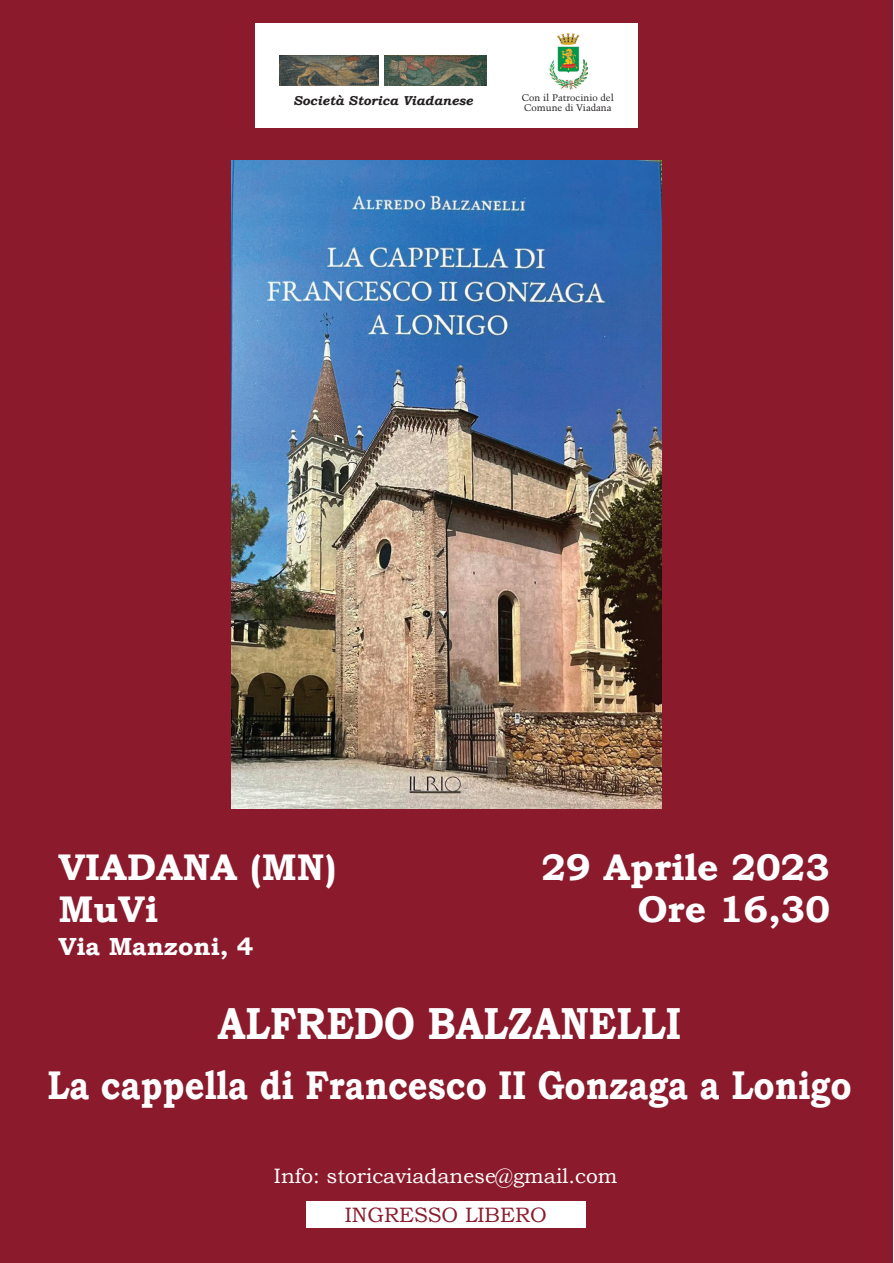
<style>
.page{position:relative;width:894px;height:1263px;background:#fff}
.page>*{position:absolute;margin:0;border:0;box-sizing:border-box;transform-origin:0 0}
.t1{font:700 45px "Bookman Old Style";color:#fff;scale:.86 1}
.t2{font:700 40.05px "Bookman Old Style";color:#fff;scale:.86 1}
.t3{font:700 37.05px/42.5px "Bookman Old Style";color:#fff;text-align:right}
.t4{font:700 24.75px "Bookman Old Style";color:#fff}
.t5{font:20.85px "Bookman Old Style";color:#fff}
.t6{font:20.85px "Bookman Old Style";color:#8b1b2c}
.t7{font:italic 700 12.9px "Bookman Old Style";color:#231f20}
.t8{font:9.6px/9.6px "Trump Mediaeval";color:#231f20}
</style>
<div class="page">
<div style="left:0;top:0;width:893px;height:1263px;background:#8b1b2c"></div>
<div style="left:306px;top:1201px;width:279px;height:27px;background:#fff"></div>
<div style="left:255px;top:23px;width:383px;height:104px;background:#fff"></div>
<img style="left:385px;top:55px;width:102px;height:31px">
<img style="left:279px;top:55px;width:99px;height:31px">
<img style="left:549px;top:33px;width:39px;height:57px">
<img style="left:232px;top:160px;width:430px;height:648px">
<p class="t7" style="left:293px;top:93px;width:181px">Società Storica Viadanese</p>
<p class="t8" style="left:522px;top:94px;width:94px">Con il Patrocinio del<br>Comune di Viadana</p>
<p class="t3" style="left:58px;top:845px;width:279px;text-align:left">VIADANA (MN)<br>MuVi</p>
<p class="t4" style="left:58px;top:932px;width:196px">Via Manzoni, 4</p>
<p class="t3" style="left:542px;top:845px;width:290px">29 Aprile 2023<br>Ore 16,30</p>
<p class="t1" style="left:218px;top:997px;width:540px">ALFREDO BALZANELLI</p>
<p class="t2" style="left:47px;top:1062px;width:937px">La cappella di Francesco II Gonzaga a Lonigo</p>
<p class="t5" style="left:274px;top:1164px;width:345px">Info: storicaviadanese@gmail.com</p>
<p class="t6" style="left:345px;top:1202px;width:203px">INGRESSO LIBERO</p>
</div>
